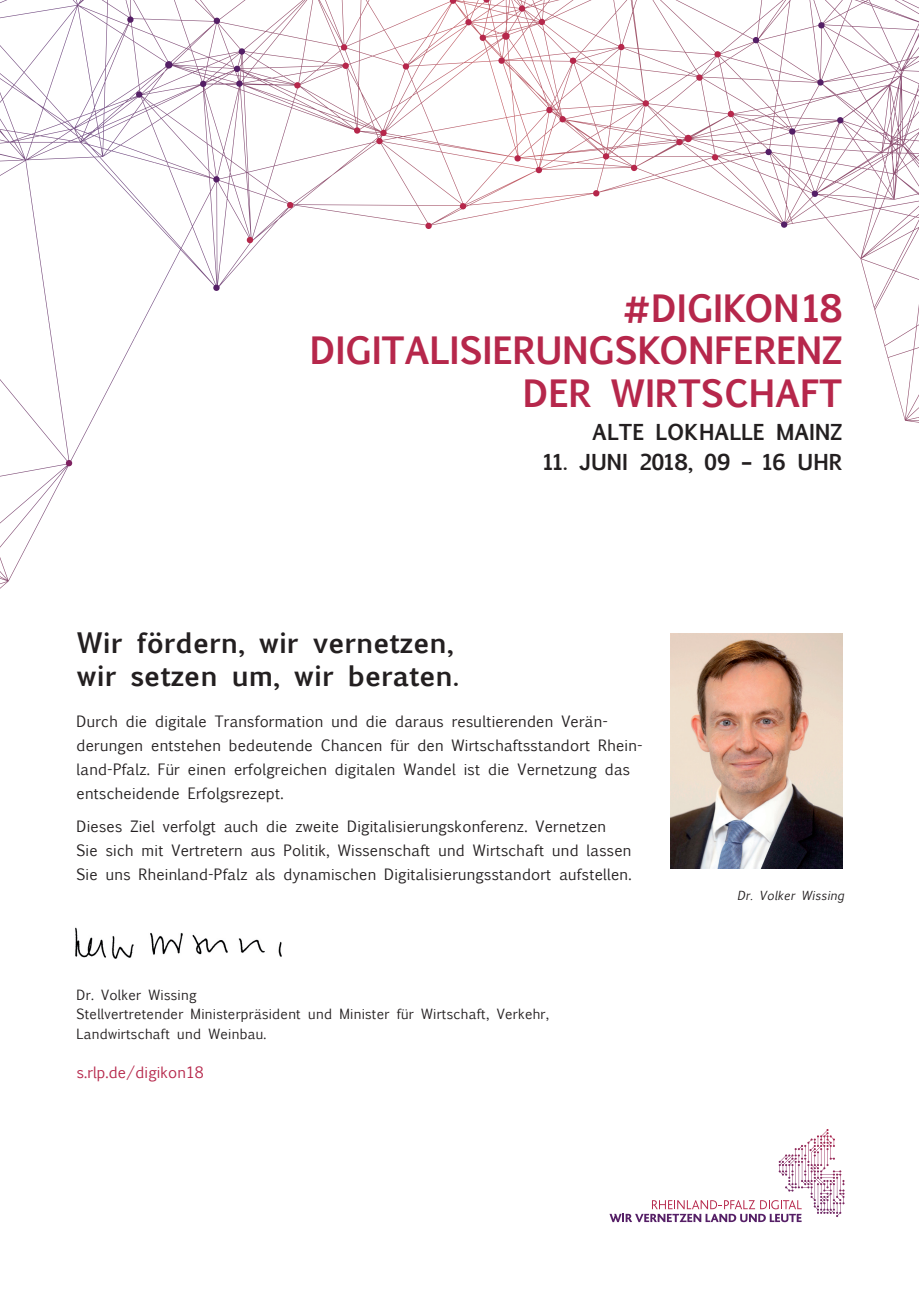
<style>
.page{position:relative;width:919px;height:1289px;background:#fff}
.page>*{position:absolute;margin:0;border:0;box-sizing:border-box;transform-origin:0 0}
.t1{font:700 36px "Euphemia UCAS";letter-spacing:-.005em;color:#b6274b}
.t2{font:700 27px "Euphemia UCAS";color:#231f20}
.t3{font:700 21px "Euphemia UCAS";letter-spacing:.005em;color:#231f20}
.t4{font:15px/24px "Euphemia UCAS";letter-spacing:.015em;color:#231f20}
.t5{font:15px "Euphemia UCAS";letter-spacing:.01em;color:#b6274b}
.t6{font:13.5px/19.5px "Euphemia UCAS";letter-spacing:.02em;color:#231f20}
.t7{font:italic 12px "Euphemia UCAS";letter-spacing:.025em;color:#231f20}
.s1{font-size:30px}
</style>
<div class="page">
<svg style="left:138px;top:1px;width:636px;height:330px"></svg>
<svg style="left:0;top:0;width:175px;height:320px"></svg>
<svg style="left:592px;top:190px;width:7px;height:7px"></svg>
<svg style="left:780px;top:221px;width:7px;height:7px"></svg>
<svg style="left:811px;top:190px;width:7px;height:7px"></svg>
<svg style="left:425px;top:222px;width:7px;height:7px"></svg>
<svg style="left:287px;top:202px;width:7px;height:7px"></svg>
<svg style="left:246px;top:236px;width:7px;height:7px"></svg>
<svg style="left:213px;top:284px;width:7px;height:7px"></svg>
<svg style="left:65px;top:459px;width:8px;height:7px"></svg>
<svg style="left:459px;top:203px;width:7px;height:7px"></svg>
<svg style="left:127px;top:16px;width:7px;height:7px"></svg>
<svg style="left:136px;top:91px;width:7px;height:7px"></svg>
<svg style="left:185px;top:0;width:733px;height:183px"></svg>
<div style="left:502px;top:32px;width:8px;height:8px;background:#b6274b;border-radius:50%"></div>
<div style="left:684px;top:135px;width:8px;height:7px;background:#b6274b;border-radius:50%"></div>
<div style="left:165px;top:61px;width:8px;height:8px;background:#551f66;border-radius:50%"></div>
<img style="left:670px;top:633px;width:172px;height:235px">
<img style="left:75px;top:927px;width:207px;height:32px">
<svg style="left:609px;top:1129px;width:235px;height:93px"></svg>
<p class="t1" style="left:623px;top:281px;width:220px"><span class="s1">#</span>DIGIKON18</p>
<p class="t1" style="left:310px;top:323px;width:534px">DIGITALISIERUNGSKONFERENZ</p>
<p class="t1" style="left:523px;top:366px;width:321px">DER WIRTSCHAFT</p>
<p class="t3" style="left:592px;top:416px;width:252px">ALTE LOKHALLE MAINZ</p>
<p class="t3" style="left:543px;top:446px;width:300px">11. JUNI 2018, 09 – 16 UHR</p>
<p class="t2" style="left:77px;top:623px;width:378px">Wir fördern, wir vernetzen,</p>
<p class="t2" style="left:77px;top:655px;width:384px">wir setzen um, wir beraten.</p>
<p class="t4" style="left:77px;top:709px;width:533px">Durch die digitale Transformation und die daraus resultierenden Verän-</p>
<p class="t4" style="left:77px;top:733px;width:567px">derungen entstehen bedeutende Chancen für den Wirtschaftsstandort Rhein&shy;land-Pfalz. Für einen erfolgreichen digitalen Wandel ist die Vernetzung das entscheidende Erfolgsrezept.</p>
<p class="t4" style="left:77px;top:814px;width:531px">Dieses Ziel verfolgt auch die zweite Digitalisierungskonferenz. Vernetzen</p>
<p class="t4" style="left:77px;top:838px;width:556px">Sie sich mit Vertretern aus Politik, Wissenschaft und Wirtschaft und lassen<br>Sie uns Rheinland-Pfalz als dynamischen Digitalisierungsstandort aufstellen.</p>
<p class="t6" style="left:77px;top:984px;width:121px">Dr. Volker Wissing</p>
<p class="t6" style="left:77px;top:1004px;width:474px">Stellvertretender Ministerpräsident und Minister für Wirtschaft, Verkehr,<br>Landwirtschaft und Weinbau.</p>
<p class="t5" style="left:77px;top:1061px;width:128px">s.rlp.de/digikon18</p>
<p class="t7" style="left:737px;top:886px;width:109px">Dr. Volker Wissing</p>
</div>
